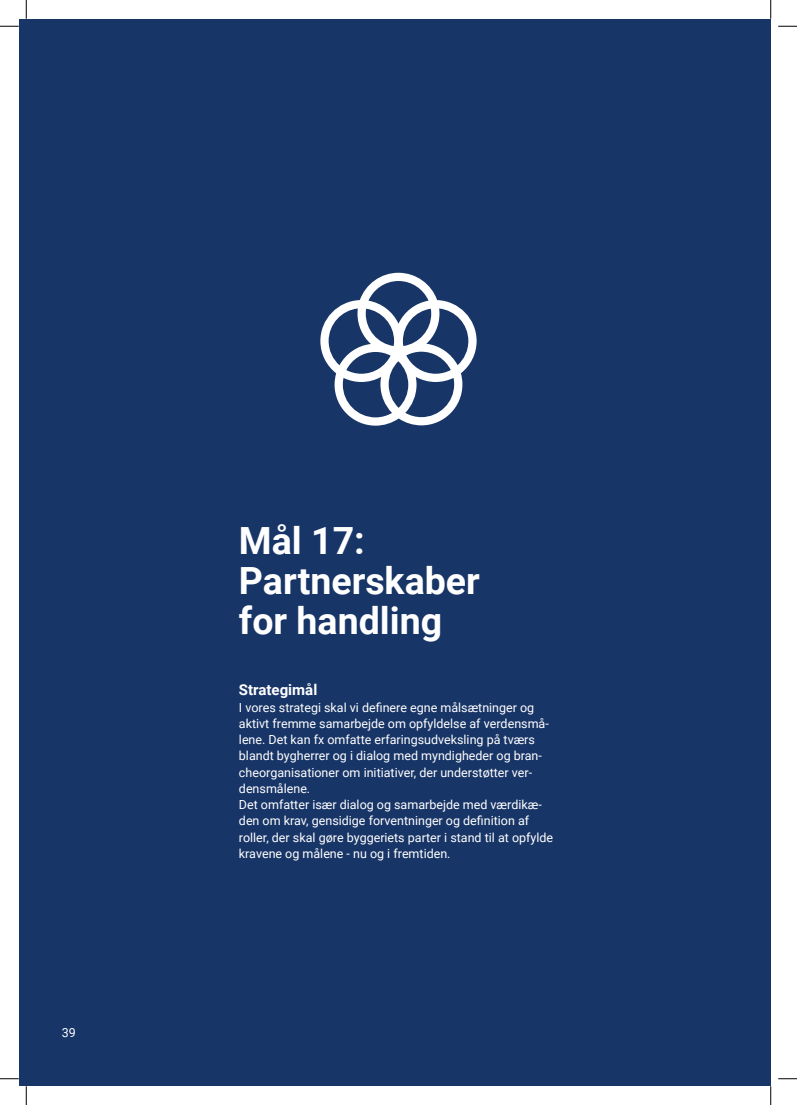
<style>
.page{position:relative;width:797px;height:1105px;background:#fff}
.page>*{position:absolute;margin:0;border:0;box-sizing:border-box;transform-origin:0 0}
.Rubrik{font:700 37.5px/40px "Roboto";color:#fff}
.mellem{font:700 15px "Roboto";color:#fff}
.Brød{font:12.5px/16.2px "Roboto";color:#fff}
</style>
<div class="page">
<div style="left:19px;top:19px;width:751px;height:1067px;background:#183567"></div>
<svg style="left:320px;top:273px;width:156px;height:153px"></svg>
<svg style="left:0;top:25px;width:19px;height:2px"></svg>
<svg style="left:778px;top:25px;width:19px;height:2px"></svg>
<svg style="left:0;top:1078px;width:19px;height:1px"></svg>
<svg style="left:778px;top:1078px;width:19px;height:1px"></svg>
<svg style="left:25px;top:0;width:2px;height:19px"></svg>
<svg style="left:25px;top:1086px;width:2px;height:19px"></svg>
<svg style="left:770px;top:0;width:1px;height:19px"></svg>
<svg style="left:770px;top:1086px;width:1px;height:19px"></svg>
<p class="Brød" style="left:62px;top:1023px;width:16px">39</p>
<p class="Rubrik" style="left:239px;top:520px;width:242px">Mål 17:<br>Partnerskaber for handling</p>
<p class="mellem" style="left:239px;top:679px;width:80px">Strategimål</p>
<p class="Brød" style="left:239px;top:698px;width:311px">I vores strategi skal vi definere egne målsætninger og aktivt fremme samarbejde om opfyldelse af verdensmå&shy;lene. Det kan fx omfatte erfaringsudveksling på tværs blandt bygherrer og i dialog med myndigheder og bran&shy;cheorganisationer om initiativer, der understøtter ver&shy;densmålene.</p>
<p class="Brød" style="left:239px;top:796px;width:316px">Det omfatter især dialog og samarbejde med værdikæ&shy;den om krav, gensidige forventninger og definition af roller, der skal gøre byggeriets parter i stand til at opfylde kravene og målene - nu og i fremtiden.</p>
</div>
